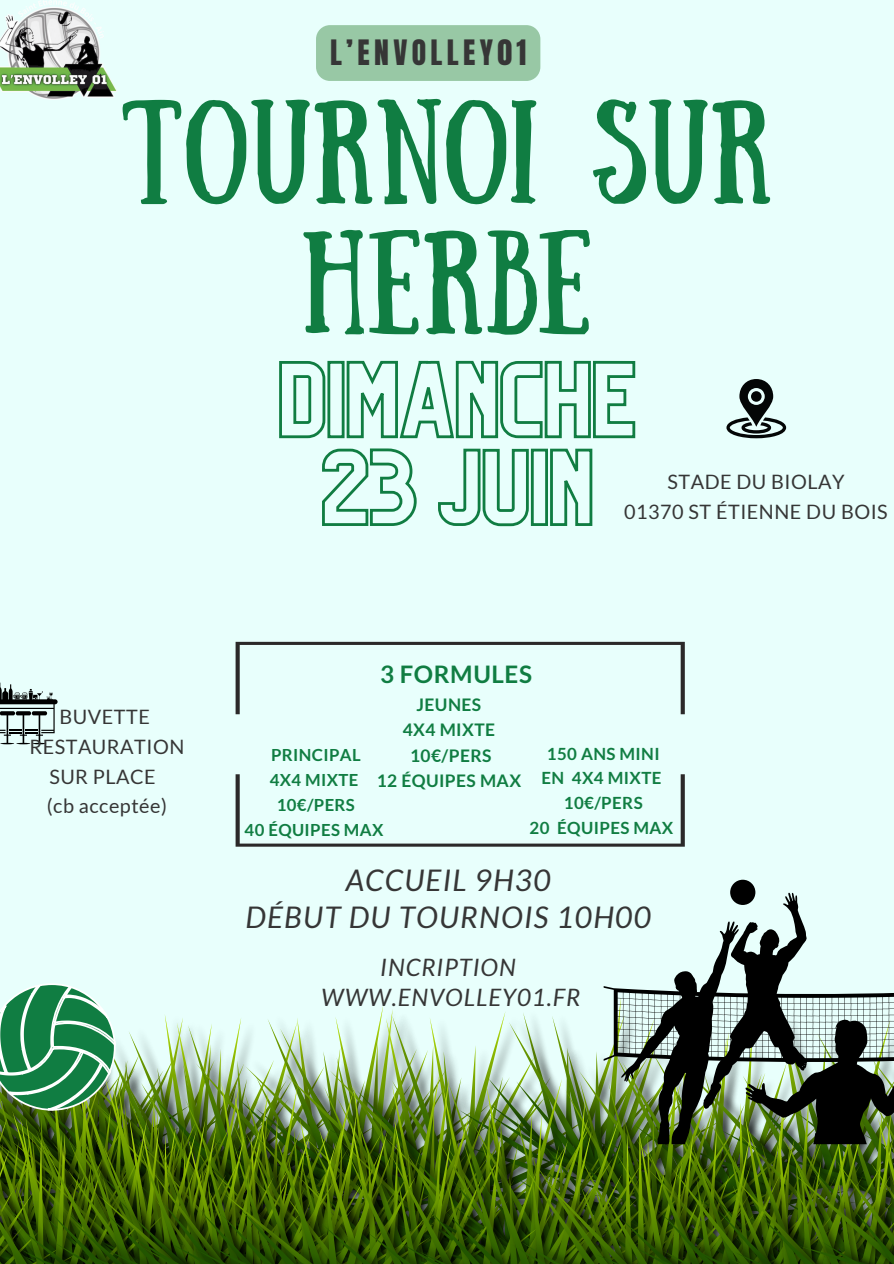
<style>
.page{position:relative;width:894px;height:1264px;background:#fff}
.page>*{position:absolute;margin:0;border:0;box-sizing:border-box;transform-origin:0 0}
.t1{font:104.1px/130.2px "Sunday";letter-spacing:.01em;color:#107d42;text-align:center}
.t2{font:italic 29.7px/37.2px "Lato";letter-spacing:.04em;color:#363636;text-align:center}
.t3{font:29.7px "Anton";letter-spacing:.145em;color:#363636}
.t4{font:700 24.15px "Lato";letter-spacing:.025em;color:#107d42}
.t5{font:italic 24px/30px "Lato";letter-spacing:.04em;color:#363636;text-align:center}
.t6{font:19.8px/29.7px "Lato";letter-spacing:.025em;color:#363636;text-align:center}
.t7{font:700 17.4px "Lato";letter-spacing:.025em;color:#107d42}
.t8{font:700 16.8px "Lato";letter-spacing:.025em;color:#107d42}
.t9{font:700 16.65px "Lato";letter-spacing:.02em;color:#107d42}
</style>
<div class="page">
<div style="left:0;top:0;width:893px;height:1263px;background:#e8fffc"></div>
<svg style="left:726px;top:379px;width:59px;height:59px"></svg>
<svg style="left:235px;top:642px;width:449px;height:72px"></svg>
<svg style="left:235px;top:774px;width:449px;height:72px"></svg>
<div style="left:730px;top:879px;width:25px;height:26px;background:#000;border-radius:50%"></div>
<svg style="left:0;top:892px;width:893px;height:371px"></svg>
<img style="left:0;top:0;width:116px;height:99px">
<svg style="left:0;top:682px;width:57px;height:62px"></svg>
<div style="left:316px;top:25px;width:224px;height:56px;background:#98c8a5;border-radius:14px"></div>
<svg style="left:279px;top:360px;width:357px;height:79px"></svg>
<svg style="left:322px;top:448px;width:271px;height:79px"></svg>
<p class="t3" style="left:330px;top:31px;width:197px">L’ENVOLLEY01</p>
<h3 class="t1" style="left:121px;top:87px;width:652px">TOURNOI SUR<br>HERBE</h3>
<p class="t6" style="left:29px;top:701px;width:156px">BUVETTE<br>RESTAURATION<br>SUR PLACE<br>(cb acceptée)</p>
<h2 class="t4" style="left:380px;top:659px;width:153px">3 FORMULES</h2>
<p class="t6" style="left:624px;top:466px;width:265px">STADE DU BIOLAY<br>01370 ST ÉTIENNE DU BOIS</p>
<h5 class="t7" style="left:416px;top:693px;width:66px">JEUNES</h5>
<p class="t7" style="left:402px;top:719px;width:94px">4X4 MIXTE</p>
<h6 class="t7" style="left:410px;top:744px;width:83px">10€/PERS</h6>
<p class="t7" style="left:376px;top:769px;width:146px">12 ÉQUIPES MAX</p>
<h1 class="t9" style="left:271px;top:744px;width:91px">PRINCIPAL</h1>
<h1 class="t9" style="left:270px;top:769px;width:90px">4X4 MIXTE</h1>
<p class="t9" style="left:277px;top:794px;width:80px">10€/PERS</p>
<p class="t9" style="left:244px;top:819px;width:140px">40 ÉQUIPES MAX</p>
<p class="t8" style="left:546px;top:743px;width:114px">150 ANS MINI</p>
<p class="t8" style="left:541px;top:767px;width:121px">EN 4X4 MIXTE</p>
<p class="t8" style="left:563px;top:792px;width:80px">10€/PERS</p>
<p class="t8" style="left:529px;top:817px;width:145px">20 ÉQUIPES MAX</p>
<p class="t2" style="left:245px;top:860px;width:407px">ACCUEIL 9H30<br>DÉBUT DU TOURNOIS 10H00</p>
<p class="t5" style="left:321px;top:951px;width:261px">INCRIPTION<br>WWW.ENVOLLEY01.FR</p>
</div>
